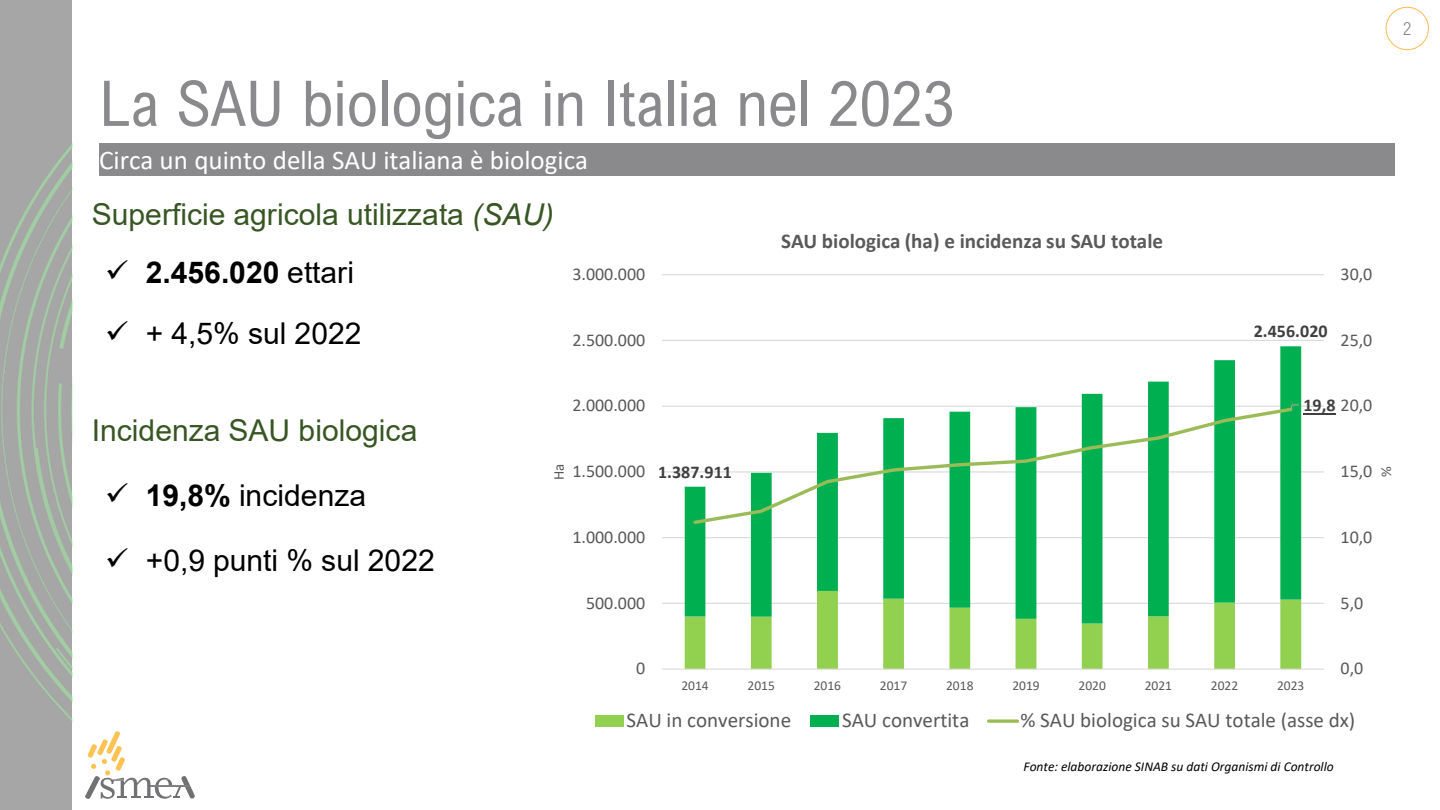
<style>
.page{position:relative;width:1440px;height:810px;background:#fff}
.page>*{position:absolute;margin:0;border:0;box-sizing:border-box;transform-origin:0 0}
.t1{font:63px "Arial Nova Cond";color:#8a898c}
.t2{font:30px "Arial";color:#385623}
.t3{font:30px "Arial";color:#000}
.t4{font:700 30px "Arial";color:#000}
.t5{font:27px "Calibri";color:#fff}
.t6{font:21px "Calibri";color:#595959}
.t7{font:700 21px "Calibri";color:#595959}
.t8{font:18px "Calibri";letter-spacing:.005em;color:#595959}
.t9{font:700 18px "Calibri";letter-spacing:.005em;color:#404040}
.t10{font:300 18px "Arial Nova Cond";color:#7f7f7f}
.t11{font:15px "Calibri";color:#595959}
.t12{font:italic 13.5px "Calibri";color:#000}
.t13{font:13.5px "Calibri";color:#595959}
.s1{font-style:italic}
.s2{font-weight:400}
.s3{font-weight:700}
.s4{font-weight:400;color:#595959}
</style>
<div class="page">
<div style="left:0;top:0;width:72px;height:810px;background:#a6a6a6"></div>
<img style="left:86px;top:790px;width:2px;height:9px">
<svg style="left:88px;top:731px;width:107px;height:68px"></svg>
<svg style="left:1385px;top:6px;width:44px;height:45px"></svg>
<img style="left:0;top:144px;width:72px;height:577px">
<div style="left:99px;top:143px;width:1296px;height:33px;background:#8a898c"></div>
<hr style="left:662px;top:603px;width:662px;height:1px;background:#d9d9d9">
<hr style="left:662px;top:537px;width:662px;height:1px;background:#d9d9d9">
<hr style="left:662px;top:471px;width:662px;height:2px;background:#d9d9d9">
<hr style="left:662px;top:406px;width:662px;height:1px;background:#d9d9d9">
<hr style="left:662px;top:340px;width:662px;height:1px;background:#d9d9d9">
<hr style="left:662px;top:274px;width:662px;height:1px;background:#d9d9d9">
<svg style="left:685px;top:624px;width:616px;height:45px"></svg>
<svg style="left:685px;top:346px;width:616px;height:278px"></svg>
<hr style="left:662px;top:669px;width:662px;height:1px;background:#d9d9d9">
<svg style="left:691px;top:406px;width:604px;height:120px"></svg>
<svg style="left:1289px;top:404px;width:11px;height:7px"></svg>
<hr style="left:1303px;top:413px;width:33px;height:1px;background:#404040">
<div style="left:595px;top:715px;width:29px;height:12px;background:#92d050"></div>
<div style="left:810px;top:715px;width:29px;height:12px;background:#00b050"></div>
<svg style="left:989px;top:719px;width:28px;height:4px"></svg>
<h2 class="t1" style="left:99px;top:65px;width:856px">La SAU biologica in Italia nel 2023</h2>
<p class="t5" style="left:99px;top:141px;width:490px">Circa un quinto della SAU italiana è biologica</p>
<p class="t2" style="left:92px;top:194px;width:464px">Superficie agricola utilizzata <span class="s1">(SAU)</span></p>
<p class="t4" style="left:105px;top:251px;width:250px">✓ 2.456.020 <span class="s2">ettari</span></p>
<p class="t3" style="left:105px;top:313px;width:258px">✓ + 4,5% sul 2022</p>
<p class="t8" style="left:572px;top:261px;width:75px">3.000.000</p>
<p class="t8" style="left:572px;top:327px;width:75px">2.500.000</p>
<p class="t7" style="left:781px;top:227px;width:383px">SAU biologica (ha) e incidenza su SAU totale</p>
<p class="t10" style="left:1403px;top:18px;width:10px">2</p>
<p class="t8" style="left:1341px;top:261px;width:33px">30,0</p>
<p class="t9" style="left:1254px;top:319px;width:75px">2.456.020</p>
<p class="t8" style="left:1341px;top:327px;width:33px">25,0</p>
<p class="t2" style="left:92px;top:410px;width:327px">Incidenza SAU biologica</p>
<p class="t3" style="left:105px;top:475px;width:262px">✓ <span class="s3">19,8%</span> incidenza</p>
<p class="t3" style="left:105px;top:540px;width:331px">✓ +0,9 punti % sul 2022</p>
<p class="t8" style="left:572px;top:393px;width:75px">2.000.000</p>
<p class="t9" style="left:1303px;top:392px;width:70px">19,8 <span class="s4">20,0</span></p>
<p class="t11" style="left:548px;top:480px;width:18px;rotate:-90deg">Ha</p>
<p class="t11" style="left:1376px;top:477px;width:12px;rotate:-90deg">%</p>
<p class="t8" style="left:572px;top:459px;width:75px">1.500.000</p>
<p class="t8" style="left:1341px;top:459px;width:33px">15,0</p>
<p class="t9" style="left:658px;top:459px;width:75px">1.387.911</p>
<p class="t8" style="left:572px;top:524px;width:75px">1.000.000</p>
<p class="t8" style="left:586px;top:590px;width:61px">500.000</p>
<p class="t8" style="left:1341px;top:524px;width:33px">10,0</p>
<p class="t8" style="left:1341px;top:590px;width:24px">5,0</p>
<p class="t8" style="left:636px;top:656px;width:11px">0</p>
<p class="t13" style="left:681px;top:677px;width:29px">2014</p>
<p class="t13" style="left:748px;top:677px;width:29px">2015</p>
<p class="t13" style="left:814px;top:677px;width:29px">2016</p>
<p class="t13" style="left:880px;top:677px;width:29px">2017</p>
<p class="t13" style="left:946px;top:677px;width:29px">2018</p>
<p class="t13" style="left:1012px;top:677px;width:29px">2019</p>
<p class="t13" style="left:1079px;top:677px;width:29px">2020</p>
<p class="t13" style="left:1145px;top:677px;width:29px">2021</p>
<p class="t13" style="left:1211px;top:677px;width:29px">2022</p>
<p class="t13" style="left:1277px;top:677px;width:29px">2023</p>
<p class="t8" style="left:1341px;top:656px;width:24px">0,0</p>
<p class="t6" style="left:627px;top:706px;width:166px">SAU in conversione</p>
<p class="t6" style="left:842px;top:706px;width:129px">SAU convertita</p>
<p class="t6" style="left:1020px;top:706px;width:336px">% SAU biologica su SAU totale (asse dx)</p>
<p class="t12" style="left:1024px;top:757px;width:312px">Fonte: elaborazione SINAB su dati Organismi di Controllo</p>
</div>
